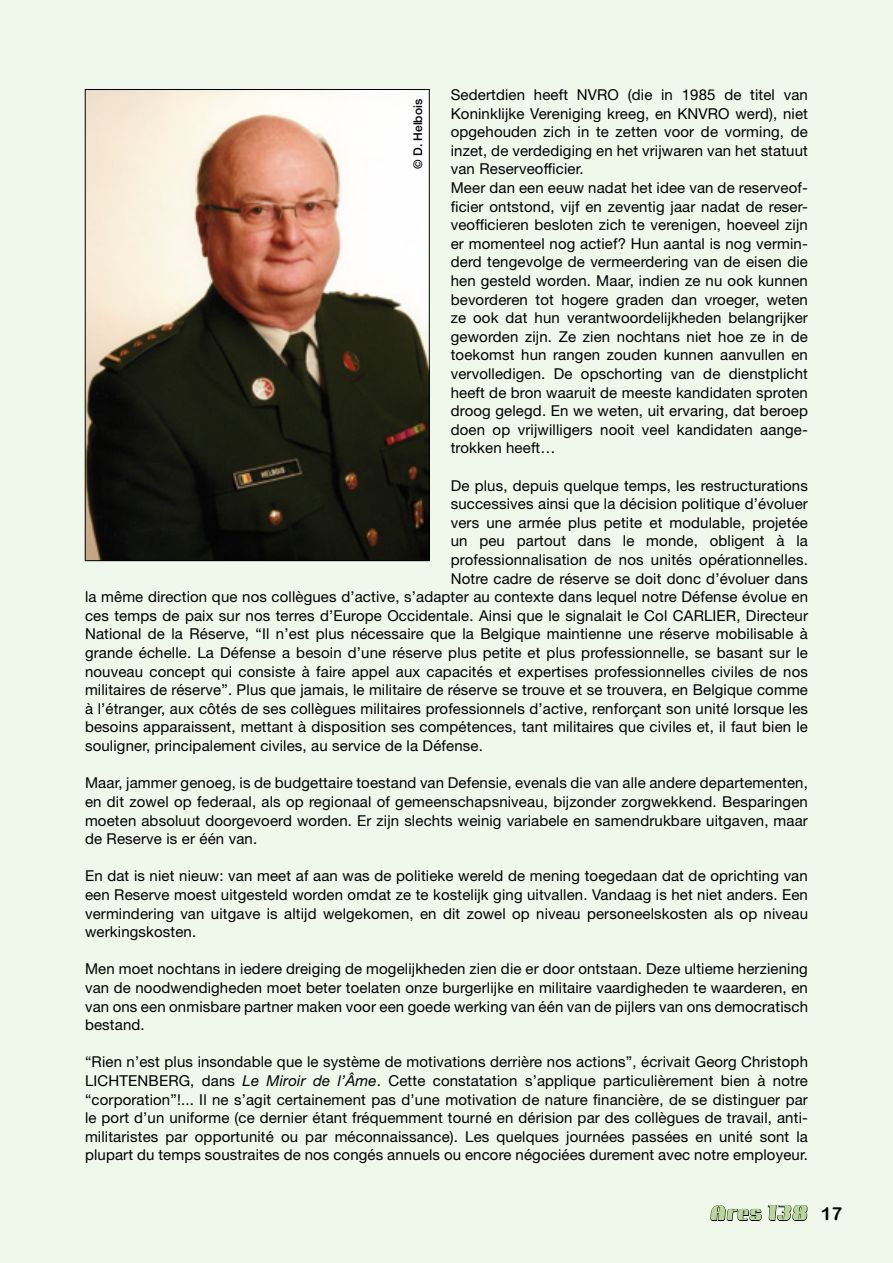
<style>
.page{position:relative;width:893px;height:1263px;background:#f0f7eb}
.page>*{position:absolute;margin:0;border:0;box-sizing:border-box;transform-origin:0 0}
.t1{font:800 18px "Camellia";color:#b9d79d}
.t2{font:15px/18.6px "Helvetica Neue LT Std";letter-spacing:.01em;color:#000;text-align:justify}
.t3{font:500 12px "Helvetica Neue LT Std";color:#000}
.s1{font-style:italic}
.s2{font-family:"Arial Rounded MT Bold";font-weight:400;color:#000}
</style>
<div class="page">
<svg style="left:710px;top:1205px;width:98px;height:16px"></svg>
<img style="left:87px;top:91px;width:340px;height:468px">
<div style="left:85px;top:89px;width:344px;height:472px;border:1px solid #000"></div>
<p class="t2" style="left:451px;top:85px;width:359px;text-align:left">Sedertdien heeft NVRO (die in 1985 de titel van Koninklijke Vereniging kreeg, en KNVRO werd), niet opgehouden zich in te zetten voor de vorming, de inzet, de verdediging en het vrijwaren van het statuut van Reserveofficier.<br>Meer dan een eeuw nadat het idee van de reserveof&shy;ficier ontstond, vijf en zeventig jaar nadat de reser&shy;veofficieren besloten zich te verenigen, hoeveel zijn er momenteel nog actief? Hun aantal is nog vermin&shy;derd tengevolge de vermeerdering van de eisen die hen gesteld worden. Maar, indien ze nu ook kunnen bevorderen tot hogere graden dan vroeger, weten ze ook dat hun verantwoordelijkheden belangrijker geworden zijn. Ze zien nochtans niet hoe ze in de toekomst hun rangen zouden kunnen aanvullen en vervolledigen. De opschorting van de dienstplicht heeft de bron waaruit de meeste kandidaten sproten droog gelegd. En we weten, uit ervaring, dat beroep doen op vrijwilligers nooit veel kandidaten aange&shy;trokken heeft…</p>
<p class="t2" style="left:451px;top:476px;width:359px">De plus, depuis quelque temps, les restructurations</p>
<p class="t2" style="left:451px;top:494px;width:359px">successives ainsi que la décision politique d’évoluer</p>
<p class="t2" style="left:451px;top:513px;width:359px">vers une armée plus petite et modulable, projetée</p>
<p class="t2" style="left:451px;top:532px;width:359px">un peu partout dans le monde, obligent à la</p>
<p class="t2" style="left:451px;top:550px;width:359px">professionnalisation de nos unités opérationnelles.</p>
<p class="t2" style="left:451px;top:569px;width:359px">Notre cadre de réserve se doit donc d’évoluer dans</p>
<p class="t2" style="left:85px;top:587px;width:724px">la même direction que nos collègues d’active, s’adapter au contexte dans lequel notre Défense évolue en</p>
<p class="t2" style="left:85px;top:606px;width:724px">ces temps de paix sur nos terres d’Europe Occidentale. Ainsi que le signalait le Col CARLIER, Directeur</p>
<p class="t2" style="left:85px;top:625px;width:724px">National de la Réserve, “Il n’est plus nécessaire que la Belgique maintienne une réserve mobilisable à</p>
<p class="t2" style="left:85px;top:643px;width:724px">grande échelle. La Défense a besoin d’une réserve plus petite et plus professionnelle, se basant sur le</p>
<p class="t2" style="left:85px;top:662px;width:724px">nouveau concept qui consiste à faire appel aux capacités et expertises professionnelles civiles de nos</p>
<p class="t2" style="left:85px;top:680px;width:724px">militaires de réserve”. Plus que jamais, le militaire de réserve se trouve et se trouvera, en Belgique comme</p>
<p class="t2" style="left:85px;top:699px;width:724px">à l’étranger, aux côtés de ses collègues militaires professionnels d’active, renforçant son unité lorsque les</p>
<p class="t2" style="left:85px;top:718px;width:724px">besoins apparaissent, mettant à disposition ses compétences, tant militaires que civiles et, il faut bien le</p>
<p class="t2" style="left:85px;top:736px;width:399px">souligner, principalement civiles, au service de la Défense.</p>
<p class="t2" style="left:85px;top:773px;width:724px">Maar, jammer genoeg, is de budgettaire toestand van Defensie, evenals die van alle andere departementen, en dit zowel op federaal, als op regionaal of gemeenschapsniveau, bijzonder zorgwekkend. Besparingen moeten absoluut doorgevoerd worden. Er zijn slechts weinig variabele en samendrukbare uitgaven, maar de Reserve is er één van.</p>
<p class="t2" style="left:85px;top:866px;width:724px">En dat is niet nieuw: van meet af aan was de politieke wereld de mening toegedaan dat de oprichting van een Reserve moest uitgesteld worden omdat ze te kostelijk ging uitvallen. Vandaag is het niet anders. Een vermindering van uitgave is altijd welgekomen, en dit zowel op niveau personeelskosten als op niveau werkingskosten.</p>
<p class="t2" style="left:85px;top:959px;width:724px">Men moet nochtans in iedere dreiging de mogelijkheden zien die er door ontstaan. Deze ultieme herziening van de noodwendigheden moet beter toelaten onze burgerlijke en militaire vaardigheden te waarderen, en van ons een onmisbare partner maken voor een goede werking van één van de pijlers van ons democratisch bestand.</p>
<p class="t2" style="left:85px;top:1052px;width:724px">“Rien n’est plus insondable que le système de motivations derrière nos actions”, écrivait Georg Christoph LICHTENBERG, dans <span class="s1">Le Miroir de l’Âme</span>. Cette constatation s’applique particulièrement bien à notre “corporation”!... Il ne s’agit certainement pas d’une motivation de nature financière, de se distinguer par le port d’un uniforme (ce dernier étant fréquemment tourné en dérision par des collègues de travail, anti&shy;militaristes par opportunité ou par méconnaissance). Les quelques journées passées en unité sont la plupart du temps soustraites de nos congés annuels ou encore négociées durement avec notre employeur.</p>
<p class="t3" style="left:411px;top:169px;width:72px;rotate:-90deg">© D. Helbois</p>
<p class="t1" style="left:710px;top:1204px;width:134px">Ares 138 <span class="s2">17</span></p>
</div>
